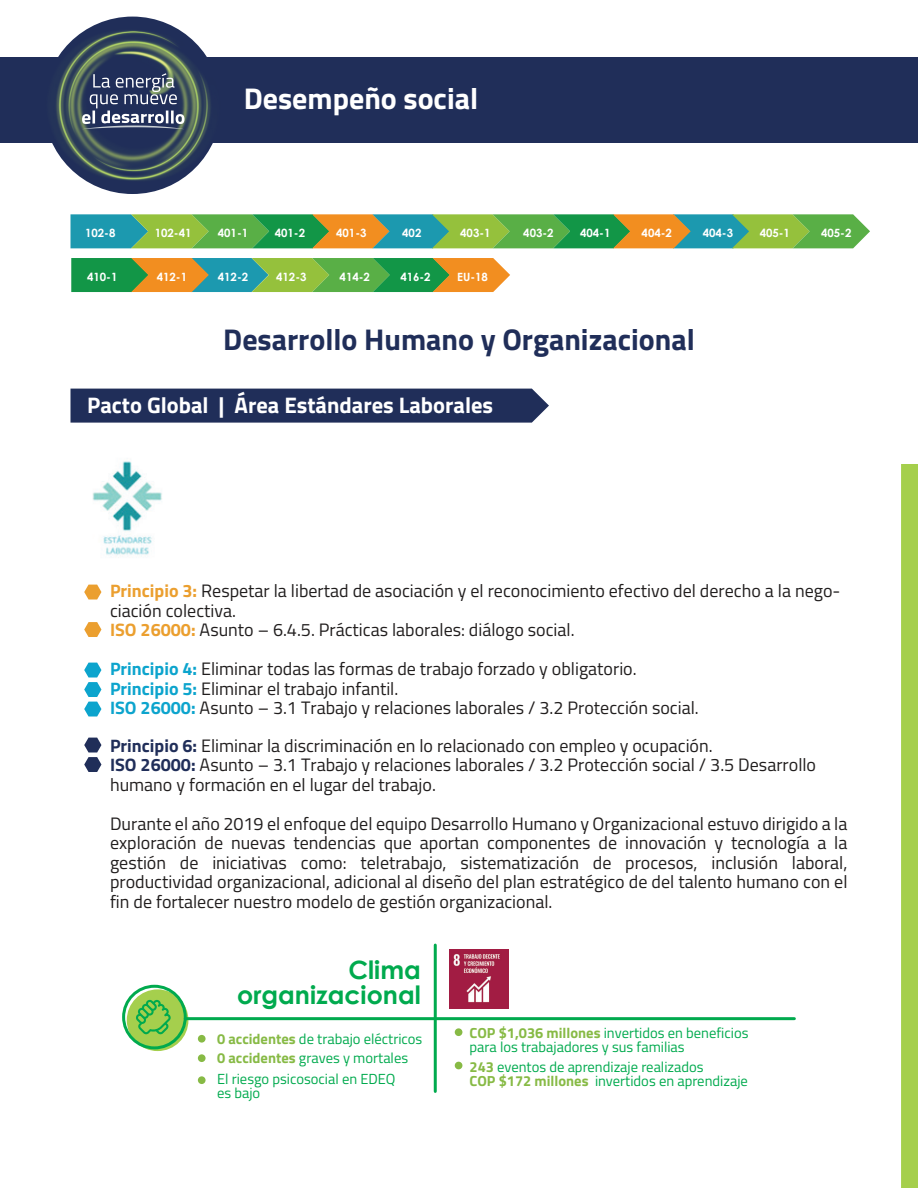
<style>
.page{position:relative;width:918px;height:1188px;background:#fff}
.page>*{position:absolute;margin:0;border:0;box-sizing:border-box;transform-origin:0 0}
.t1{font:700 30px "Titillium Web";color:#202e59}
.t2{font:700 30px "Titillium Web";color:#fff}
.t3{font:700 25.35px/25.3px "Century Gothic";color:#00aa4e;text-align:right}
.t4{font:700 22.5px "Titillium Web";color:#fff}
.t5{font:18px/19.5px "Titillium Web";color:#211e1e}
.t6{font:14.55px/14.2px "Titillium Web";color:#00aa4e}
.t7{font:700 11.4px "Century Gothic";color:#fff}
.s1{font-weight:700;color:#eb9f2f}
.s2{font-weight:700;color:#0ca4cd}
.s3{font-weight:700;color:#202e59}
.s4{font-weight:700;color:#87ba45}
</style>
<div class="page">
<div style="left:0;top:57px;width:918px;height:85px;background:#202e59"></div>
<img style="left:27px;top:16px;width:211px;height:178px">
<svg style="left:82px;top:73px;width:102px;height:56px"></svg>
<div style="left:901px;top:464px;width:17px;height:724px;background:#a5cf4c"></div>
<svg style="left:70px;top:214px;width:800px;height:34px;background:#68a75a"></svg>
<svg style="left:71px;top:258px;width:439px;height:34px;background:#719f4c"></svg>
<div style="left:70px;top:389px;width:479px;height:34px;background:#202e59"></div>
<svg style="left:84px;top:585px;width:17px;height:15px"></svg>
<svg style="left:84px;top:622px;width:17px;height:15px"></svg>
<svg style="left:84px;top:663px;width:17px;height:54px"></svg>
<svg style="left:84px;top:738px;width:17px;height:34px"></svg>
<div style="left:198px;top:1035px;width:8px;height:8px;background:#87ba45;border-radius:50%"></div>
<div style="left:198px;top:1054px;width:8px;height:8px;background:#87ba45;border-radius:50%"></div>
<div style="left:455px;top:1028px;width:7px;height:8px;background:#87ba45;border-radius:50%"></div>
<div style="left:455px;top:1062px;width:7px;height:7px;background:#87ba45;border-radius:50%"></div>
<div style="left:198px;top:1076px;width:8px;height:8px;background:#87ba45;border-radius:50%"></div>
<div style="left:127px;top:989px;width:61px;height:62px;background:#a5cf4d;border-radius:50%"></div>
<div style="left:122px;top:985px;width:65px;height:64px;border:3px solid #00aa4e;border-radius:50%"></div>
<svg style="left:136px;top:1000px;width:35px;height:34px"></svg>
<hr style="left:434px;top:945px;width:3px;height:146px;background:#00aa4e">
<hr style="left:185px;top:1017px;width:609px;height:3px;background:#00aa4e">
<img style="left:508px;top:949px;width:1px;height:58px">
<img style="left:92px;top:461px;width:70px;height:95px">
<img style="left:449px;top:949px;width:59px;height:59px">
<h1 class="t2" style="left:244px;top:76px;width:236px">Desempeño social</h1>
<p class="t7" style="left:85px;top:224px;width:32px">102-8</p>
<p class="t7" style="left:155px;top:224px;width:38px">102-41</p>
<p class="t7" style="left:218px;top:224px;width:32px">401-1</p>
<p class="t7" style="left:275px;top:224px;width:32px">401-2</p>
<p class="t7" style="left:336px;top:224px;width:32px">401-3</p>
<p class="t7" style="left:402px;top:224px;width:21px">402</p>
<p class="t7" style="left:460px;top:224px;width:32px">403-1</p>
<p class="t7" style="left:523px;top:224px;width:32px">403-2</p>
<p class="t7" style="left:580px;top:224px;width:32px">404-1</p>
<p class="t7" style="left:642px;top:224px;width:32px">404-2</p>
<p class="t7" style="left:703px;top:224px;width:32px">404-3</p>
<p class="t7" style="left:760px;top:224px;width:32px">405-1</p>
<p class="t7" style="left:821px;top:224px;width:32px">405-2</p>
<p class="t7" style="left:87px;top:268px;width:32px">410-1</p>
<p class="t7" style="left:157px;top:268px;width:32px">412-1</p>
<p class="t7" style="left:218px;top:268px;width:32px">412-2</p>
<p class="t7" style="left:276px;top:268px;width:32px">412-3</p>
<p class="t7" style="left:340px;top:268px;width:32px">414-2</p>
<p class="t7" style="left:400px;top:268px;width:32px">416-2</p>
<p class="t7" style="left:457px;top:268px;width:32px">EU-18</p>
<h1 class="t1" style="left:223px;top:316px;width:473px">Desarrollo Humano y Organizacional</h1>
<p class="t4" style="left:87px;top:388px;width:408px">Pacto Global | Área Estándares Laborales</p>
<p class="t5" style="left:110px;top:580px;width:732px"><span class="s1">Principio 3:</span> Respetar la libertad de asociación y el reconocimiento efectivo del derecho a la nego&shy;ciación colectiva.<br><span class="s1">ISO 26000:</span> Asunto – 6.4.5. Prácticas laborales: diálogo social.</p>
<p class="t5" style="left:110px;top:658px;width:590px"><span class="s2">Principio 4:</span> Eliminar todas las formas de trabajo forzado y obligatorio.<br><span class="s2">Principio 5:</span> Eliminar el trabajo infantil.<br><span class="s2">ISO 26000:</span> Asunto – 3.1 Trabajo y relaciones laborales / 3.2 Protección social.</p>
<p class="t5" style="left:110px;top:735px;width:708px"><span class="s3">Principio 6:</span> Eliminar la discriminación en lo relacionado con empleo y ocupación.<br><span class="s3">ISO 26000:</span> Asunto – 3.1 Trabajo y relaciones laborales / 3.2 Protección social / 3.5 Desarrollo humano y formación en el lugar del trabajo.</p>
<p class="t5" style="left:110px;top:813px;width:739px;text-align:justify">Durante el año 2019 el enfoque del equipo Desarrollo Humano y Organizacional estuvo dirigido a la exploración de nuevas tendencias que aportan componentes de innovación y tecnología a la gestión de iniciativas como: teletrabajo, sistematización de procesos, inclusión laboral, productividad organizacional, adicional al diseño del plan estratégico de del talento humano con el fin de fortalecer nuestro modelo de gestión organizacional.</p>
<h2 class="t3" style="left:237px;top:956px;width:185px">Clima organizacional</h2>
<p class="t6" style="left:217px;top:1028px;width:207px;line-height:19.4px"><span class="s4">0 accidentes</span> de trabajo eléctricos<br><span class="s4">0 accidentes</span> graves y mortales</p>
<p class="t6" style="left:217px;top:1071px;width:180px">El riesgo psicosocial en EDEQ es bajo</p>
<p class="t6" style="left:470px;top:1025px;width:280px"><span class="s4">COP $1,036 millones</span> invertidos en beneficios para los trabajadores y sus familias</p>
<p class="t6" style="left:470px;top:1059px;width:280px"><span class="s4">243</span> eventos de aprendizaje realizados<br><span class="s4">COP $172 millones</span> invertidos en aprendizaje</p>
</div>
